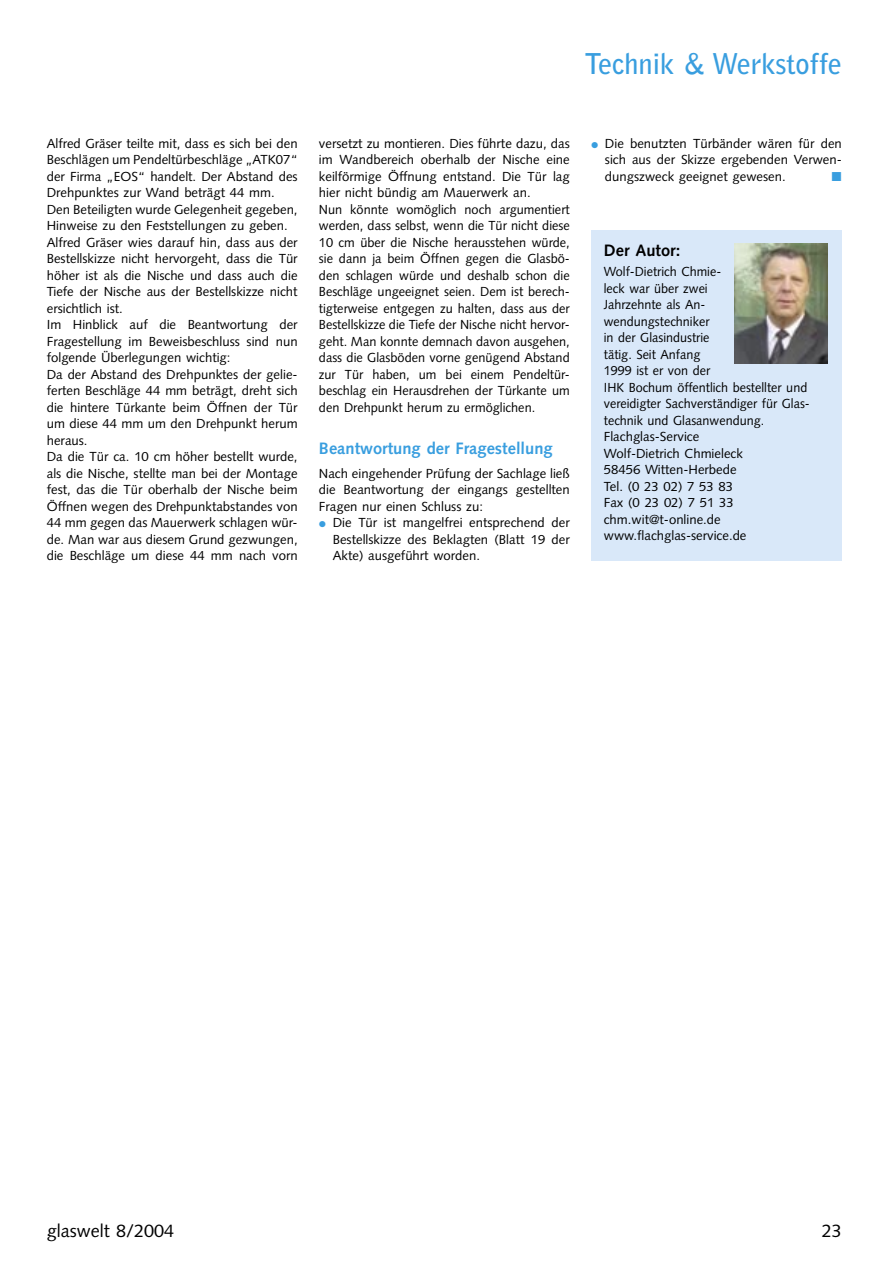
<style>
.page{position:relative;width:893px;height:1263px;background:#fff}
.page>*{position:absolute;margin:0;border:0;box-sizing:border-box;transform-origin:0 0}
.GW_Rubriken{font:700 28.5px "Bell Gothic";letter-spacing:-.01em;color:#399edf}
.t1{font:18px "Syntax";color:#000}
.GW_Zwischenüberschrift_11_14{font:700 16.5px "Syntax";color:#399edf}
.GW_Zwischenüberschrift_11_14-2{font:700 16.5px "Syntax";color:#000}
.GW_Grundtext_8_75_11{font:13.2px/16.5px "Syntax";color:#000;text-align:justify}
.GW_Grundtext_8_75_11-2{font:13.2px/16.5px "Syntax";color:#000;scale:.96 1}
</style>
<div class="page">
<div style="left:591px;top:230px;width:251px;height:330px;background:#d9e8f9"></div>
<img style="left:734px;top:244px;width:93px;height:119px">
<p class="GW_Rubriken" style="left:584px;top:46px;width:259px">Technik &amp; Werkstoffe</p>
<p class="GW_Grundtext_8_75_11" style="left:47px;top:135px;width:252px">Alfred Gräser teilte mit, dass es sich bei den Beschlägen um Pendeltürbeschläge „ATK07“ der Firma „EOS“ handelt. Der Abstand des Drehpunktes zur Wand beträgt 44 mm.</p>
<p class="GW_Grundtext_8_75_11" style="left:47px;top:201px;width:252px">Den Beteiligten wurde Gelegenheit gegeben,<br>Hinweise zu den Feststellungen zu geben.</p>
<p class="GW_Grundtext_8_75_11" style="left:47px;top:234px;width:252px">Alfred Gräser wies darauf hin, dass aus der Bestellskizze nicht hervorgeht, dass die Tür höher ist als die Nische und dass auch die Tiefe der Nische aus der Bestellskizze nicht ersichtlich ist.</p>
<p class="GW_Grundtext_8_75_11" style="left:47px;top:317px;width:252px">Im Hinblick auf die Beantwortung der Fragestellung im Beweisbeschluss sind nun folgende Überlegungen wichtig:</p>
<p class="GW_Grundtext_8_75_11" style="left:47px;top:366px;width:252px">Da der Abstand des Drehpunktes der gelie&shy;ferten Beschläge 44 mm beträgt, dreht sich die hintere Türkante beim Öffnen der Tür um diese 44 mm um den Drehpunkt herum heraus.</p>
<p class="GW_Grundtext_8_75_11" style="left:47px;top:449px;width:252px">Da die Tür ca. 10 cm höher bestellt wurde, als die Nische, stellte man bei der Montage fest, das die Tür oberhalb der Nische beim Öffnen wegen des Drehpunktabstandes von 44 mm gegen das Mauerwerk schlagen wür&shy;de. Man war aus diesem Grund gezwungen, die Beschläge um diese 44 mm nach vorn</p>
<p class="GW_Grundtext_8_75_11" style="left:319px;top:135px;width:252px">versetzt zu montieren. Dies führte dazu, das im Wandbereich oberhalb der Nische eine keilförmige Öffnung entstand. Die Tür lag hier nicht bündig am Mauerwerk an.</p>
<p class="GW_Grundtext_8_75_11" style="left:319px;top:201px;width:252px">Nun könnte womöglich noch argumentiert werden, dass selbst, wenn die Tür nicht diese 10 cm über die Nische herausstehen würde, sie dann ja beim Öffnen gegen die Glasbö&shy;den schlagen würde und deshalb schon die Beschläge ungeeignet seien. Dem ist berech&shy;tigterweise entgegen zu halten, dass aus der Bestellskizze die Tiefe der Nische nicht hervor&shy;geht. Man konnte demnach davon ausgehen, dass die Glasböden vorne genügend Abstand zur Tür haben, um bei einem Pendeltür&shy;beschlag ein Herausdrehen der Türkante um den Drehpunkt herum zu ermöglichen.</p>
<p class="GW_Zwischenüberschrift_11_14" style="left:319px;top:439px;width:235px">Beantwortung der Fragestellung</p>
<p class="GW_Grundtext_8_75_11" style="left:319px;top:465px;width:252px">Nach eingehender Prüfung der Sachlage ließ die Beantwortung der eingangs gestellten Fragen nur einen Schluss zu:</p>
<p class="GW_Grundtext_8_75_11" style="left:333px;top:515px;width:238px">Die Tür ist mangelfrei entsprechend der Bestellskizze des Beklagten (Blatt 19 der Akte) ausgeführt worden.</p>
<p class="GW_Grundtext_8_75_11" style="left:605px;top:135px;width:239px">Die benutzten Türbänder wären für den sich aus der Skizze ergebenden Verwen&shy;dungszweck geeignet gewesen.</p>
<p class="GW_Zwischenüberschrift_11_14-2" style="left:604px;top:240px;width:78px">Der Autor:</p>
<p class="GW_Grundtext_8_75_11-2" style="left:604px;top:264px;width:216px">Wolf-Dietrich Chmie-<br>leck war über zwei<br>Jahrzehnte als An&shy;wendungstechniker<br>in der Glasindustrie<br>tätig. Seit Anfang<br>1999 ist er von der<br>IHK Bochum öffentlich bestellter und vereidigter Sachverständiger für Glas&shy;technik und Glasanwendung.</p>
<p class="GW_Grundtext_8_75_11" style="left:604px;top:429px;width:97px">Flachglas-Service</p>
<p class="GW_Grundtext_8_75_11" style="left:604px;top:445px;width:141px">Wolf-Dietrich Chmieleck</p>
<p class="GW_Grundtext_8_75_11" style="left:604px;top:462px;width:134px">58456 Witten-Herbede</p>
<p class="GW_Grundtext_8_75_11" style="left:604px;top:478px;width:131px">Tel. (0 23 02) 7 53 83</p>
<p class="GW_Grundtext_8_75_11" style="left:604px;top:495px;width:131px">Fax (0 23 02) 7 51 33</p>
<p class="GW_Grundtext_8_75_11" style="left:604px;top:511px;width:118px">chm.wit@t-online.de</p>
<p class="GW_Grundtext_8_75_11" style="left:604px;top:528px;width:144px">www.flachglas-service.de</p>
<p class="t1" style="left:47px;top:1220px;width:129px">glaswelt 8/2004</p>
<p class="t1" style="left:822px;top:1220px;width:22px">23</p>
</div>
